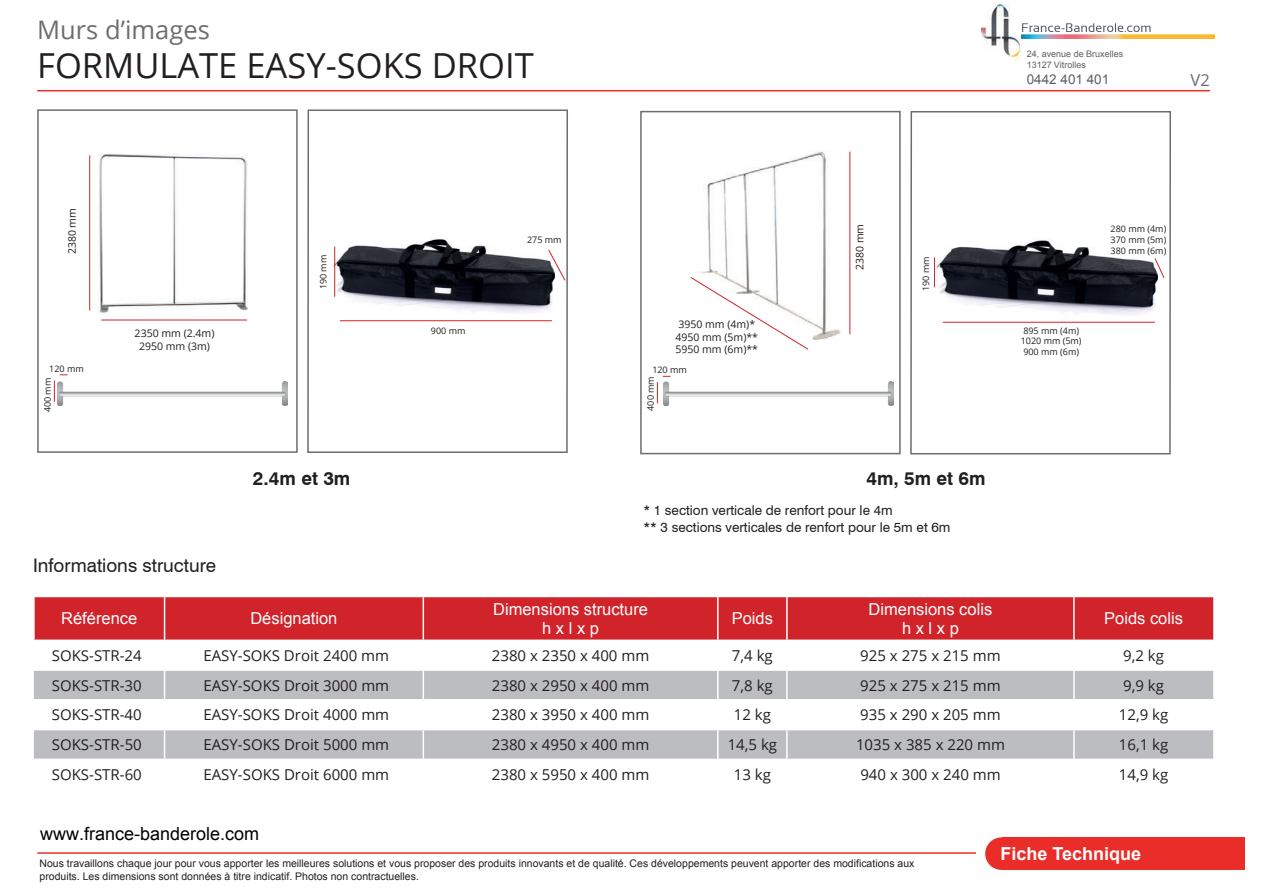
<style>
.page{position:relative;width:1263px;height:893px;background:#fff}
.page>*{position:absolute;margin:0;border:0;box-sizing:border-box;transform-origin:0 0}
.t1{font:34.5px "Open Sans";color:#231f20}
.t2{font:25.5px "Open Sans";color:#6c6d70}
.t3{font:18.75px "Swiss 721 BT";color:#231f20}
.t4{font:700 18.75px "Swiss 721 BT";color:#231f20}
.t5{font:18px "Arial";color:#000}
.t6{font:700 18px "Arial";color:#fff}
.t7{font:16.5px/19.8px "Arial";color:#fff;text-align:center}
.t8{font:16.5px "Open Sans";color:#6c6d70}
.t9{font:15px "Open Sans";color:#231f20}
.t10{font:13.5px/16.2px "Swiss 721 BT";color:#231f20}
.t11{font:13.5px "Arial";color:#5d6162}
.t12{font:10.5px/12.6px "Arial";color:#231f20}
.t13{font:10.5px/12.6px "Open Sans";color:#231f20;text-align:center}
.t14{font:9px/10.8px "Open Sans";color:#231f20}
.t15{font:9px/10.8px "Arial";color:#5d6162}
.s1{font-style:inherit}
</style>
<div class="page">
<div style="left:37px;top:109px;width:261px;height:344px;border:2px solid #6c6d70"></div>
<div style="left:307px;top:109px;width:261px;height:344px;border:2px solid #6c6d70"></div>
<hr style="left:37px;top:90px;width:1173px;height:1px;background:#ea2d29">
<div style="left:985px;top:837px;width:33px;height:33px;background:#ea2d29;border-radius:50%"></div>
<div style="left:1002px;top:837px;width:243px;height:33px;background:#ea2d29"></div>
<hr style="left:37px;top:852px;width:939px;height:2px;background:#ea2d29">
<div style="left:35px;top:597px;width:1178px;height:43px;background:#d1232a"></div>
<svg style="left:34px;top:671px;width:1179px;height:88px;fill:#bcbdc0"></svg>
<hr style="left:164px;top:597px;width:1px;height:43px;background:#fff">
<hr style="left:423px;top:597px;width:1px;height:43px;background:#fff">
<hr style="left:717px;top:597px;width:1px;height:43px;background:#fff">
<hr style="left:786px;top:597px;width:2px;height:43px;background:#fff">
<hr style="left:1073px;top:597px;width:2px;height:43px;background:#fff">
<hr style="left:786px;top:671px;width:2px;height:28px;background:#fff">
<hr style="left:1073px;top:671px;width:2px;height:28px;background:#fff">
<hr style="left:34px;top:699px;width:131px;height:2px;background:#fff">
<hr style="left:165px;top:699px;width:258px;height:2px;background:#fff">
<hr style="left:423px;top:699px;width:295px;height:2px;background:#fff">
<hr style="left:718px;top:699px;width:69px;height:2px;background:#fff">
<hr style="left:787px;top:699px;width:287px;height:2px;background:#fff">
<hr style="left:786px;top:701px;width:2px;height:28px;background:#fff">
<hr style="left:1074px;top:699px;width:139px;height:2px;background:#fff">
<hr style="left:1073px;top:701px;width:2px;height:28px;background:#fff">
<hr style="left:34px;top:729px;width:131px;height:1px;background:#fff">
<hr style="left:165px;top:729px;width:258px;height:1px;background:#fff">
<hr style="left:423px;top:729px;width:295px;height:1px;background:#fff">
<hr style="left:718px;top:729px;width:69px;height:1px;background:#fff">
<hr style="left:787px;top:729px;width:287px;height:1px;background:#fff">
<hr style="left:786px;top:730px;width:2px;height:29px;background:#fff">
<hr style="left:1074px;top:729px;width:139px;height:1px;background:#fff">
<hr style="left:1073px;top:730px;width:2px;height:29px;background:#fff">
<svg style="left:164px;top:670px;width:1px;height:89px"></svg>
<svg style="left:423px;top:670px;width:1px;height:89px"></svg>
<svg style="left:717px;top:670px;width:1px;height:89px"></svg>
<img style="left:90px;top:153px;width:158px;height:167px">
<hr style="left:101px;top:320px;width:146px;height:1px;background:#d1232a">
<hr style="left:89px;top:155px;width:1px;height:156px;background:#d1232a">
<svg style="left:54px;top:375px;width:13px;height:27px"></svg>
<img style="left:333px;top:239px;width:221px;height:83px">
<hr style="left:334px;top:247px;width:1px;height:50px;background:#d1232a">
<hr style="left:340px;top:320px;width:212px;height:1px;background:#d1232a">
<svg style="left:548px;top:249px;width:17px;height:32px"></svg>
<div style="left:640px;top:111px;width:261px;height:343px;border:2px solid #6c6d70"></div>
<div style="left:910px;top:111px;width:261px;height:343px;border:2px solid #6c6d70"></div>
<svg style="left:657px;top:376px;width:13px;height:27px"></svg>
<img style="left:935px;top:240px;width:223px;height:83px">
<hr style="left:934px;top:257px;width:1px;height:30px;background:#d1232a">
<hr style="left:943px;top:322px;width:212px;height:1px;background:#d1232a">
<svg style="left:1154px;top:258px;width:10px;height:20px"></svg>
<img style="left:700px;top:151px;width:141px;height:189px">
<hr style="left:850px;top:152px;width:1px;height:182px;background:#d1232a">
<svg style="left:690px;top:277px;width:118px;height:73px"></svg>
<img style="left:58px;top:381px;width:229px;height:24px">
<img style="left:664px;top:381px;width:229px;height:25px">
<img style="left:982px;top:4px;width:232px;height:56px">
<img style="left:1022px;top:35px;width:192px;height:3px">
<img style="left:1022px;top:23px;width:128px;height:9px">
<h2 class="t2" style="left:37px;top:13px;width:174px">Murs d’images</h2>
<h1 class="t1" style="left:37px;top:42px;width:498px">FORMULATE EASY-SOKS DROIT</h1>
<p class="t15" style="left:1027px;top:49px;width:98px">24, avenue de Bruxelles<br>13127 Vitrolles</p>
<p class="t11" style="left:1027px;top:71px;width:84px">0442 401 401</p>
<p class="t8" style="left:1190px;top:69px;width:21px">V2</p>
<p class="t13" style="left:65px;top:254px;width:48px;rotate:-90deg">2380 mm</p>
<p class="t14" style="left:49px;top:363px;width:36px">120 mm</p>
<p class="t14" style="left:42px;top:412px;width:36px;rotate:-90deg">400 mm</p>
<p class="t13" style="left:135px;top:327px;width:81px">2350 mm (2.4m)<br>2950 mm (3m)</p>
<p class="t3" style="left:33px;top:553px;width:184px">Informations structure</p>
<p class="t14" style="left:318px;top:289px;width:36px;rotate:-90deg">190 mm</p>
<p class="t14" style="left:431px;top:325px;width:36px">900 mm</p>
<p class="t14" style="left:527px;top:234px;width:36px">275 mm</p>
<p class="t13" style="left:675px;top:318px;width:84px;text-align:left">3950 mm (4m)*<br>4950 mm (5m)**<br>5950 mm (6m)**</p>
<p class="t14" style="left:652px;top:364px;width:36px">120 mm</p>
<p class="t14" style="left:645px;top:411px;width:36px;rotate:-90deg">400 mm</p>
<p class="t13" style="left:853px;top:270px;width:48px;rotate:-90deg">2380 mm</p>
<p class="t14" style="left:920px;top:291px;width:36px;rotate:-90deg">190 mm</p>
<p class="t4" style="left:253px;top:467px;width:99px">2.4m et 3m</p>
<p class="t4" style="left:866px;top:467px;width:121px">4m, 5m et 6m</p>
<p class="t10" style="left:643px;top:502px;width:309px">* 1 section verticale de renfort pour le 4m<br>** 3 sections verticales de renfort pour le 5m et 6m</p>
<p class="t14" style="left:1021px;top:325px;width:62px">895 mm (4m)<br>1020 mm (5m)<br>900 mm (6m)</p>
<p class="t14" style="left:1111px;top:223px;width:57px;text-align:justify">280 mm (4m)<br>370 mm (5m)<br>380 mm (6m)</p>
<p class="t7" style="left:61px;top:609px;width:78px">Référence</p>
<p class="t7" style="left:250px;top:609px;width:89px">Désignation</p>
<p class="t7" style="left:493px;top:599px;width:156px">Dimensions structure h x l x p</p>
<p class="t7" style="left:732px;top:609px;width:43px">Poids</p>
<p class="t7" style="left:868px;top:599px;width:125px">Dimensions colis h x l x p</p>
<p class="t7" style="left:1104px;top:609px;width:80px">Poids colis</p>
<p class="t9" style="left:52px;top:645px;width:91px"><span class="s1">SOKS</span>-STR-24</p>
<p class="t9" style="left:203px;top:645px;width:187px"><span class="s1">EASY-SOKS</span> Droit 2400 mm</p>
<p class="t9" style="left:492px;top:645px;width:159px">2380 x 2350 x 400 mm</p>
<p class="t9" style="left:732px;top:645px;width:42px">7,4 kg</p>
<p class="t9" style="left:860px;top:645px;width:142px">925 x 275 x 215 mm</p>
<p class="t9" style="left:1123px;top:645px;width:42px">9,2 kg</p>
<p class="t9" style="left:52px;top:675px;width:91px"><span class="s1">SOKS</span>-STR-30</p>
<p class="t9" style="left:203px;top:675px;width:187px"><span class="s1">EASY-SOKS</span> Droit 3000 mm</p>
<p class="t9" style="left:492px;top:675px;width:159px">2380 x 2950 x 400 mm</p>
<p class="t9" style="left:732px;top:675px;width:42px">7,8 kg</p>
<p class="t9" style="left:860px;top:675px;width:142px">925 x 275 x 215 mm</p>
<p class="t9" style="left:1123px;top:675px;width:42px">9,9 kg</p>
<p class="t9" style="left:52px;top:705px;width:91px"><span class="s1">SOKS</span>-STR-40</p>
<p class="t9" style="left:203px;top:705px;width:187px"><span class="s1">EASY-SOKS</span> Droit 4000 mm</p>
<p class="t9" style="left:492px;top:705px;width:159px">2380 x 3950 x 400 mm</p>
<p class="t9" style="left:734px;top:705px;width:39px">12 kg</p>
<p class="t9" style="left:860px;top:705px;width:142px">935 x 290 x 205 mm</p>
<p class="t9" style="left:1119px;top:705px;width:51px">12,9 kg</p>
<p class="t9" style="left:52px;top:734px;width:91px"><span class="s1">SOKS</span>-STR-50</p>
<p class="t9" style="left:203px;top:734px;width:187px"><span class="s1">EASY-SOKS</span> Droit 5000 mm</p>
<p class="t9" style="left:492px;top:734px;width:159px">2380 x 4950 x 400 mm</p>
<p class="t9" style="left:728px;top:734px;width:51px">14,5 kg</p>
<p class="t9" style="left:856px;top:734px;width:150px">1035 x 385 x 220 mm</p>
<p class="t9" style="left:1119px;top:734px;width:51px">16,1 kg</p>
<p class="t9" style="left:52px;top:764px;width:91px"><span class="s1">SOKS-</span>STR-60</p>
<p class="t9" style="left:203px;top:764px;width:187px"><span class="s1">EASY-SOKS</span> Droit 6000 mm</p>
<p class="t9" style="left:492px;top:764px;width:159px">2380 x 5950 x 400 mm</p>
<p class="t9" style="left:734px;top:764px;width:39px">13 kg</p>
<p class="t9" style="left:860px;top:764px;width:142px">940 x 300 x 240 mm</p>
<p class="t9" style="left:1119px;top:764px;width:51px">14,9 kg</p>
<p class="t5" style="left:40px;top:822px;width:221px">www.france-banderole.com</p>
<p class="t12" style="left:40px;top:857px;width:876px">Nous travaillons chaque jour pour vous apporter les meilleures solutions et vous proposer des produits innovants et de qualité. Ces développements peuvent apporter des modifications aux produits. Les dimensions sont données à titre indicatif. Photos non contractuelles.</p>
<p class="t6" style="left:1000px;top:841px;width:142px">Fiche Technique</p>
</div>
